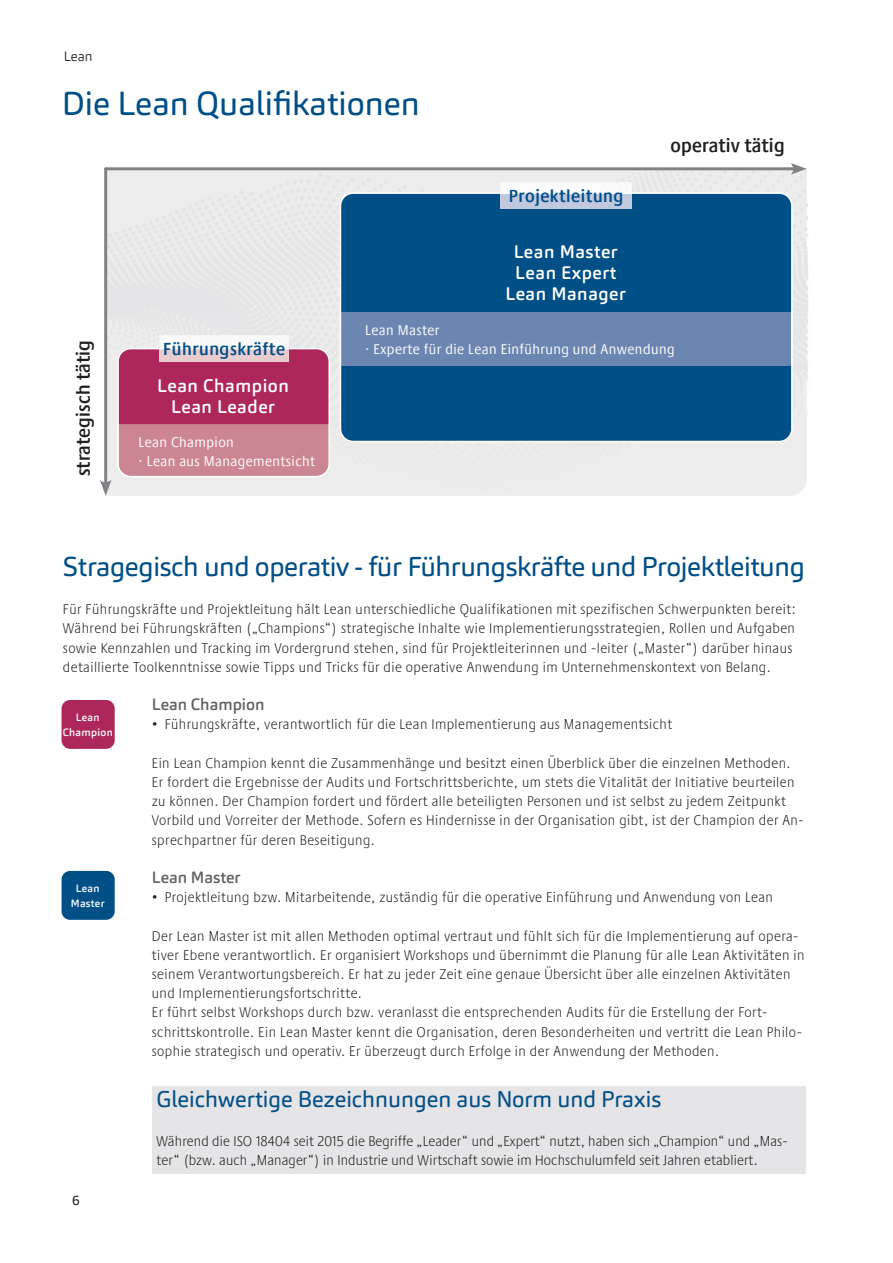
<style>
.page{position:relative;width:893px;height:1263px;background:#fff}
.page>*{position:absolute;margin:0;border:0;box-sizing:border-box;transform-origin:0 0}
.t1{font:33px "Carnas";color:#014f87}
.t2{font:27px "Carnas";letter-spacing:-.015em;color:#014f87}
.t3{font:22.5px "Carnas";color:#014f87}
.t4{font:600 condensed 19.5px "Praxis Next";letter-spacing:.01em;color:#231f20}
.t5{font:500 18px/21px "Carnas";letter-spacing:.03em;color:#fff;text-align:center}
.t6{font:600 condensed 18px "Praxis Next";letter-spacing:.03em;color:#014f87}
.t7{font:500 16.2px "Carnas";color:#636366}
.t8{font:300 condensed 14.55px/19.2px "Praxis Next";letter-spacing:.03em;color:#231f20}
.t9{font:300 condensed 14.55px/19.2px "Praxis Next";letter-spacing:.01em;color:#231f20}
.t10{font:condensed 14.55px/18.8px "Praxis Next";letter-spacing:.03em;color:#fff}
.t11{font:300 13.5px "Carnas";color:#231f20}
.t12{font:13.5px "Carnas";color:#231f20}
.t13{font:500 10.5px/15px "Carnas";letter-spacing:.03em;color:#fff;text-align:center}
</style>
<div class="page">
<div style="left:107px;top:170px;width:700px;height:34px;background:#ededed"></div>
<hr style="left:106px;top:167px;width:690px;height:3px;background:#808285">
<hr style="left:104px;top:169px;width:3px;height:316px;background:#808285">
<div style="left:340px;top:195px;width:453px;height:9px;background:#014f87"></div>
<div style="left:62px;top:700px;width:53px;height:49px;background:#ad275b;border-radius:9px"></div>
<div style="left:62px;top:871px;width:53px;height:49px;background:#014f87;border-radius:9px"></div>
<div style="left:500px;top:194px;width:132px;height:14px;background:#c0c9de"></div>
<svg style="left:239px;top:163px;width:568px;height:32px"></svg>
<svg style="left:100px;top:204px;width:708px;height:292px;background:#798eae"></svg>
<div style="left:152px;top:1086px;width:654px;height:88px;background:#e5e4e6"></div>
<p class="t11" style="left:64px;top:48px;width:30px">Lean</p>
<h1 class="t1" style="left:62px;top:83px;width:360px">Die Lean Qualifikationen</h1>
<p class="t6" style="left:509px;top:182px;width:116px">Projektleitung</p>
<p class="t5" style="left:505px;top:241px;width:122px">Lean Master<br>Lean Expert<br>Lean Manager</p>
<h3 class="t4" style="left:670px;top:130px;width:116px">operativ tätig</h3>
<h3 class="t4" style="left:68px;top:476px;width:138px;rotate:-90deg">strategisch tätig</h3>
<p class="t6" style="left:163px;top:335px;width:123px">Führungskräfte</p>
<p class="t5" style="left:157px;top:375px;width:133px">Lean Champion<br>Lean Leader</p>
<p class="t10" style="left:139px;top:432px;width:178px">Lean Champion<br>· Lean aus Managementsicht</p>
<p class="t10" style="left:365px;top:320px;width:311px">Lean Master<br>· Experte für die Lean Einführung und Anwendung</p>
<h2 class="t2" style="left:63px;top:549px;width:743px">Stragegisch und operativ - für Führungskräfte und Projektleitung</h2>
<p class="t8" style="left:63px;top:599px;width:734px">Für Führungskräfte und Projektleitung hält Lean unterschiedliche Qualifikationen mit spezifischen Schwerpunkten bereit:<br>Während bei Führungskräften („Champions“) strategische Inhalte wie Implementierungsstrategien, Rollen und Aufgaben sowie Kennzahlen und Tracking im Vordergrund stehen, sind für Projektleiterinnen und -leiter („Master“) darüber hinaus detaillierte Toolkenntnisse sowie Tipps und Tricks für die operative Anwendung im Unternehmenskontext von Belang.</p>
<p class="t13" style="left:63px;top:710px;width:52px">Lean<br>Champion</p>
<p class="t13" style="left:71px;top:880px;width:35px">Lean<br>Master</p>
<p class="t12" style="left:72px;top:1192px;width:9px">6</p>
<p class="t7" style="left:152px;top:694px;width:114px">Lean Champion</p>
<p class="t8" style="left:152px;top:714px;width:522px">• Führungskräfte, verantwortlich für die Lean Implementierung aus Managementsicht</p>
<p class="t8" style="left:152px;top:753px;width:653px">Ein Lean Champion kennt die Zusammenhänge und besitzt einen Überblick über die einzelnen Methoden.<br>Er fordert die Ergebnisse der Audits und Fortschrittsberichte, um stets die Vitalität der Initiative beurteilen zu können. Der Champion fordert und fördert alle beteiligten Personen und ist selbst zu jedem Zeitpunkt Vorbild und Vorreiter der Methode. Sofern es Hindernisse in der Organisation gibt, ist der Champion der An&shy;sprechpartner für deren Beseitigung.</p>
<p class="t7" style="left:152px;top:867px;width:90px">Lean Master</p>
<p class="t8" style="left:152px;top:887px;width:623px">• Projektleitung bzw. Mitarbeitende, zuständig für die operative Einführung und Anwendung von Lean</p>
<p class="t8" style="left:152px;top:926px;width:654px">Der Lean Master ist mit allen Methoden optimal vertraut und fühlt sich für die Implementierung auf opera&shy;tiver Ebene verantwortlich. Er organisiert Workshops und übernimmt die Planung für alle Lean Aktivitäten in seinem Verantwortungsbereich. Er hat zu jeder Zeit eine genaue Übersicht über alle einzelnen Aktivitäten und Implementierungsfortschritte.<br>Er führt selbst Workshops durch bzw. veranlasst die entsprechenden Audits für die Erstellung der Fort&shy;schrittskontrolle. Ein Lean Master kennt die Organisation, deren Besonderheiten und vertritt die Lean Philo&shy;sophie strategisch und operativ. Er überzeugt durch Erfolge in der Anwendung der Methoden.</p>
<h3 class="t3" style="left:157px;top:1085px;width:506px">Gleichwertige Bezeichnungen aus Norm und Praxis</h3>
<p class="t9" style="left:157px;top:1131px;width:632px">Während die ISO 18404 seit 2015 die Begriffe „Leader“ und „Expert“ nutzt, haben sich „Champion“ und „Mas&shy;ter“ (bzw. auch „Manager“) in Industrie und Wirtschaft sowie im Hochschulumfeld seit Jahren etabliert.</p>
</div>
